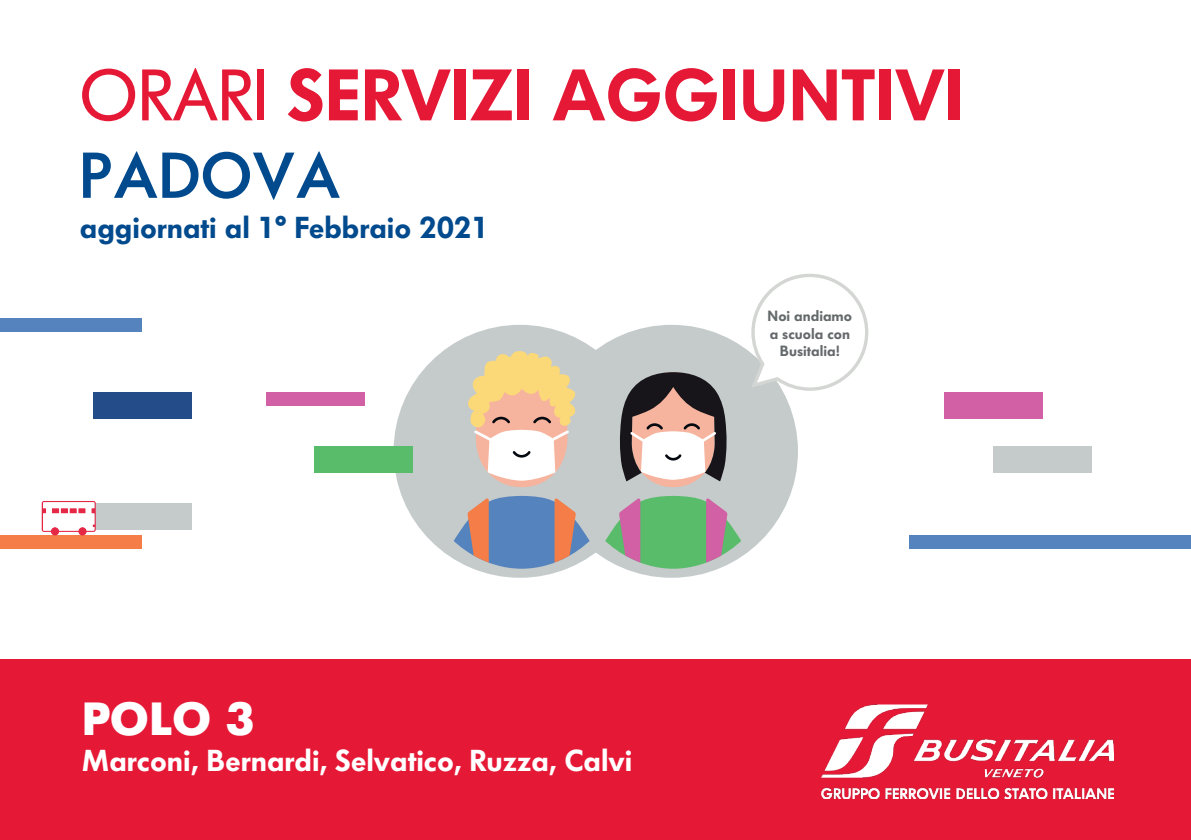
<style>
.page{position:relative;width:1191px;height:840px;background:#fff}
.page>*{position:absolute;margin:0;border:0;box-sizing:border-box;transform-origin:0 0}
.t1{font:600 72px "Futura Serie BQ";color:#e51836}
.t2{font:500 64px "Futura Serie BQ";color:#004a8d}
.t3{font:700 46px "Futura Serie BQ";color:#fff}
.t4{font:600 30px "Futura Serie BQ";color:#fff}
.t5{font:600 30px "Futura Serie BQ";color:#004a8d}
.t6{font:600 14.6px/17.6px "Futura Serie BQ";color:#64696b;text-align:center}
.s1{font-weight:400}
</style>
<div class="page">
<div style="left:0;top:659px;width:1191px;height:180px;background:#e51836"></div>
<div style="left:266px;top:392px;width:98px;height:14px;background:#d160a4"></div>
<div style="left:944px;top:392px;width:98px;height:27px;background:#d160a4"></div>
<div style="left:93px;top:392px;width:98px;height:27px;background:#244c89"></div>
<div style="left:393px;top:324px;width:253px;height:253px;background:#c5cbcb;border-radius:50%"></div>
<div style="left:545px;top:324px;width:253px;height:253px;background:#c5cbcb;border-radius:50%"></div>
<svg style="left:468px;top:351px;width:108px;height:136px"></svg>
<svg style="left:454px;top:495px;width:135px;height:73px"></svg>
<svg style="left:605px;top:495px;width:136px;height:73px"></svg>
<svg style="left:620px;top:372px;width:107px;height:115px"></svg>
<svg style="left:748px;top:273px;width:121px;height:118px"></svg>
<div style="left:93px;top:503px;width:98px;height:26px;background:#c5cbcb"></div>
<div style="left:993px;top:445px;width:98px;height:27px;background:#c5cbcb"></div>
<div style="left:0;top:535px;width:142px;height:13px;background:#f47d48"></div>
<div style="left:909px;top:535px;width:282px;height:13px;background:#5483bd"></div>
<div style="left:0;top:318px;width:142px;height:13px;background:#5483bd"></div>
<svg style="left:42px;top:501px;width:54px;height:34px"></svg>
<div style="left:314px;top:445px;width:98px;height:27px;background:#58bc6a"></div>
<img style="left:821px;top:704px;width:292px;height:94px">
<p class="t1" style="left:79px;top:53px;width:886px"><span class="s1">ORARI</span> SERVIZI AGGIUNTIVI</p>
<p class="t2" style="left:79px;top:138px;width:263px">PADOVA</p>
<p class="t5" style="left:80px;top:210px;width:411px">aggiornati al 1° Febbraio 2021</p>
<p class="t6" style="left:767px;top:307px;width:86px">Noi andiamo a scuola con<br>Busitalia!</p>
<p class="t3" style="left:82px;top:689px;width:175px">POLO 3</p>
<p class="t4" style="left:82px;top:742px;width:552px">Marconi, Bernardi, Selvatico, Ruzza, Calvi</p>
</div>
